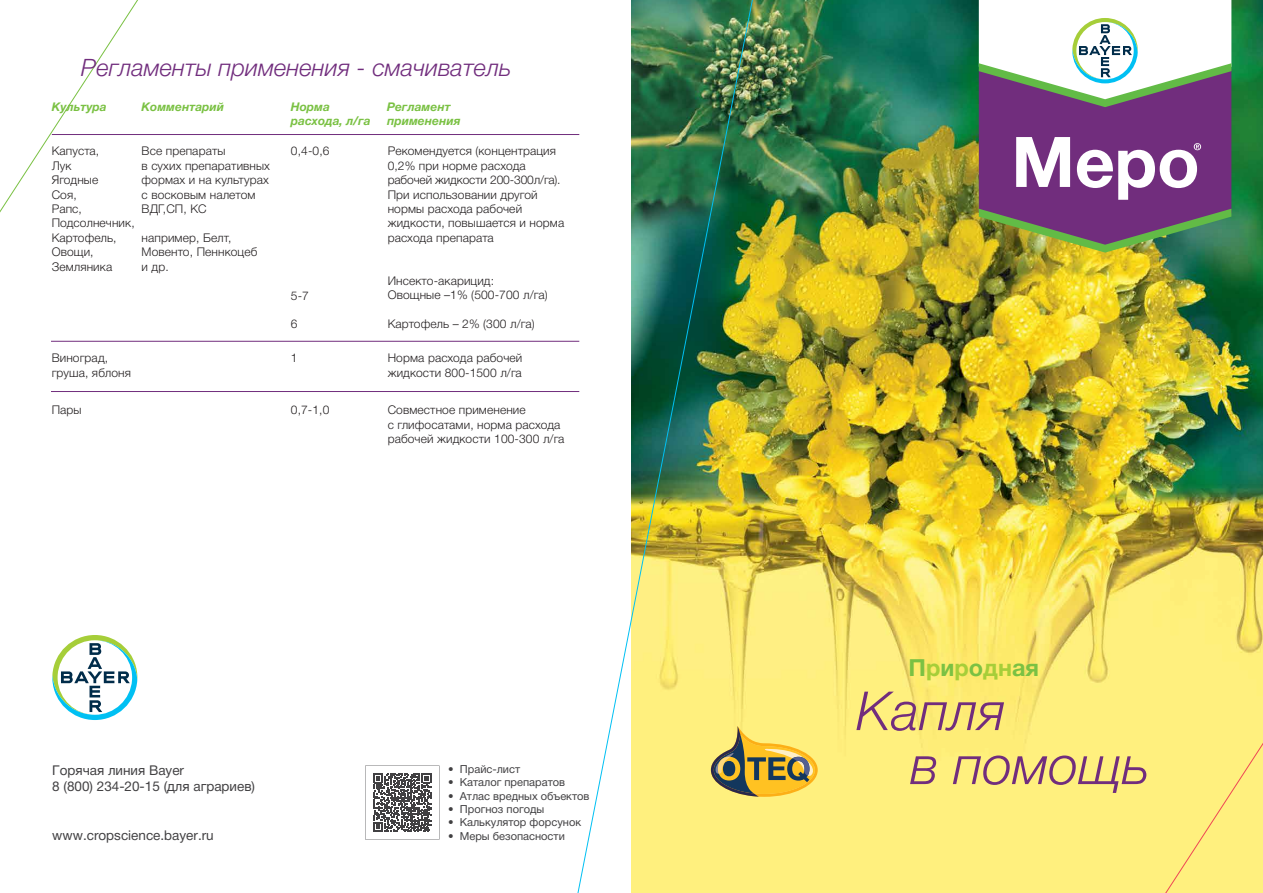
<style>
.page{position:relative;width:1263px;height:893px;background:#fff}
.page>*{position:absolute;margin:0;border:0;box-sizing:border-box;transform-origin:0 0}
.t1{font:italic 300 54px/54px "Helvetica Neue Cyr";color:#712d7d}
.t2{font:italic 300 24px "Helvetica Neue Cyr";color:#712d7d}
.t3{font:700 23.55px "Helvetica Neue Cyr";color:#7ac143}
.t4{font:13.5px/16.2px "Helvetica Neue Cyr";color:#414042}
.t5{font:300 12px/14.4px "Helvetica Neue Cyr";letter-spacing:.01em;color:#231f20}
.t6{font:italic 700 12px/14.4px "Helvetica Neue Cyr";color:#7ac143}
.t7{font:11.1px "Helvetica Neue Cyr";color:#414042}
.s1{color:#a6ce39}
</style>
<div class="page">
<img style="left:756px;top:0;width:507px;height:893px">
<img style="left:574px;top:0;width:182px;height:893px">
<div style="left:1156px;top:723px;width:107px;height:170px;background:#fff07e"></div>
<svg style="left:0;top:0;width:138px;height:213px"></svg>
<svg style="left:365px;top:765px;width:74px;height:75px"></svg>
<svg style="left:52px;top:635px;width:85px;height:85px"></svg>
<hr style="left:52px;top:134px;width:527px;height:1px;background:#712d7d">
<hr style="left:51px;top:341px;width:528px;height:1px;background:#712d7d">
<hr style="left:51px;top:391px;width:528px;height:1px;background:#712d7d">
<svg style="left:711px;top:726px;width:107px;height:71px;background:#c8b257"></svg>
<div style="left:979px;top:107px;width:252px;height:102px;background:#712d7d"></div>
<img style="left:979px;top:209px;width:252px;height:44px">
<svg style="left:1016px;top:137px;width:54px;height:50px"></svg>
<svg style="left:1077px;top:143px;width:124px;height:57px"></svg>
<svg style="left:979px;top:1px;width:252px;height:106px"></svg>
<hr style="left:979px;top:0;width:252px;height:1px;background:#fff">
<h2 class="t2" style="left:81px;top:54px;width:431px">Регламенты применения - смачиватель</h2>
<p class="t6" style="left:52px;top:100px;width:57px">Культура</p>
<p class="t6" style="left:142px;top:100px;width:84px">Комментарий</p>
<p class="t6" style="left:291px;top:100px;width:81px">Норма расхода, л/га</p>
<p class="t6" style="left:387px;top:100px;width:75px">Регламент применения</p>
<p class="t5" style="left:52px;top:144px;width:84px">Капуста,<br>Лук<br>Ягодные<br>Соя,<br>Рапс,<br>Подсолнечник,<br>Картофель,<br>Овощи,<br>Земляника</p>
<p class="t5" style="left:142px;top:144px;width:130px">Все препараты<br>в сухих препаративных формах и на культурах с восковым налетом<br>ВДГ,СП, КС</p>
<p class="t5" style="left:142px;top:231px;width:117px">например, Белт,<br>Мовенто, Пеннкоцеб и др.</p>
<p class="t5" style="left:291px;top:144px;width:40px">0,4-0,6</p>
<p class="t5" style="left:291px;top:288px;width:20px">5-7</p>
<p class="t5" style="left:291px;top:317px;width:8px">6</p>
<p class="t5" style="left:388px;top:144px;width:178px">Рекомендуется (концентрация<br>0,2% при норме расхода рабочей жидкости 200-300л/га).<br>При использовании другой нормы расхода рабочей жидкости, повышается и норма расхода препарата</p>
<p class="t5" style="left:388px;top:274px;width:161px">Инсекто-акарицид:<br>Овощные –1% (500-700 л/га)</p>
<p class="t5" style="left:388px;top:317px;width:148px">Картофель – 2% (300 л/га)</p>
<p class="t5" style="left:52px;top:351px;width:58px">Виноград,</p>
<p class="t5" style="left:291px;top:351px;width:8px">1</p>
<p class="t5" style="left:52px;top:365px;width:81px">груша, яблоня</p>
<p class="t5" style="left:388px;top:351px;width:136px">Норма расхода рабочей жидкости 800-1500 л/га</p>
<p class="t5" style="left:52px;top:403px;width:31px">Пары</p>
<p class="t5" style="left:291px;top:403px;width:40px">0,7-1,0</p>
<p class="t5" style="left:388px;top:403px;width:178px">Совместное применение<br>с глифосатами, норма расхода рабочей жидкости 100-300 л/га</p>
<p class="t4" style="left:52px;top:762px;width:204px">Горячая линия Bayer<br>8 (800) 234-20-15 (для аграриев)</p>
<p class="t4" style="left:52px;top:827px;width:163px">www.cropscience.bayer.ru</p>
<p class="t7" style="left:448px;top:763px;width:74px">• Прайс-лист</p>
<p class="t7" style="left:448px;top:776px;width:119px">• Каталог препаратов</p>
<p class="t7" style="left:448px;top:790px;width:143px">• Атлас вредных объектов</p>
<p class="t7" style="left:448px;top:803px;width:98px">• Прогноз погоды</p>
<p class="t7" style="left:448px;top:816px;width:135px">• Калькулятор форсунок</p>
<p class="t7" style="left:448px;top:830px;width:118px">• Меры безопасности</p>
<h3 class="t3" style="left:908px;top:655px;width:132px">П<span class="s1">р</span>и<span class="s1">р</span>о<span class="s1">дн</span>ая</h3>
<h1 class="t1" style="left:910px;top:684px;width:240px;text-indent:-54px">Капля<br>в помощь</h1>
</div>
